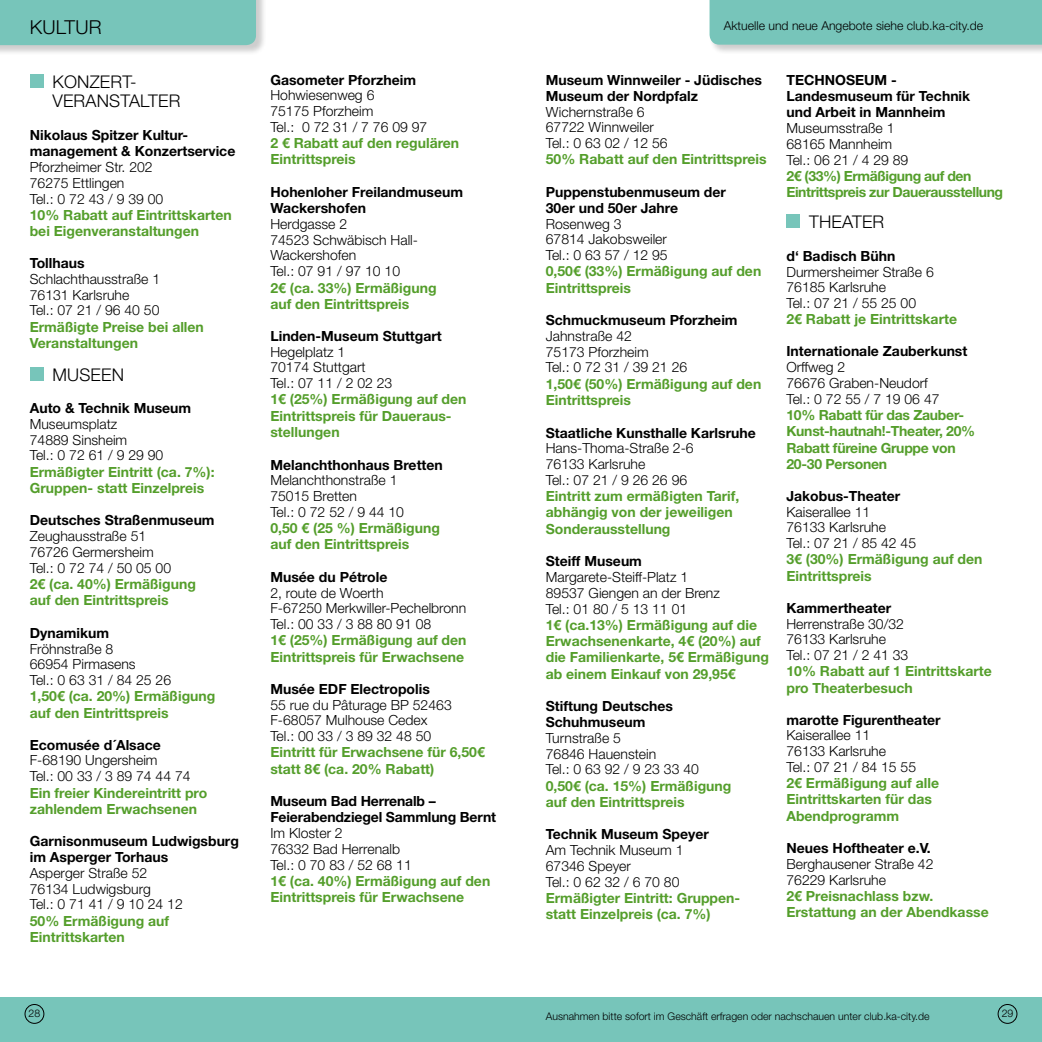
<style>
.page{position:relative;width:1042px;height:1042px;background:#fff}
.page>*{position:absolute;margin:0;border:0;box-sizing:border-box;transform-origin:0 0}
.t1{font:300 19.25px "Helvetica Neue LT Std";letter-spacing:.01em;color:#000}
.t2{font:300 17.5px/19.2px "Helvetica Neue LT Std";letter-spacing:.01em;color:#000}
.t3{font:300 14px/15.8px "Helvetica Neue LT Std";color:#000}
.t4{font:700 14px/16.3px "Helvetica Neue LT Std";color:#549e2b}
.t5{font:700 14px/16.3px "Helvetica Neue LT Std";color:#000}
.t6{font:700 14px/16.3px "Helvetica Neue LT Std";letter-spacing:-.02em;color:#549e2b}
.t7{font:700 14px/16.3px "Helvetica Neue LT Std";letter-spacing:-.03em;color:#549e2b}
.t8{font:300 12.25px "Helvetica Neue LT Std";color:#000}
.t9{font:300 10.5px "Helvetica Neue LT Std";color:#000}
</style>
<div class="page">
<div style="left:0;top:997px;width:521px;height:45px;background:#77c5ba"></div>
<div style="left:521px;top:998px;width:521px;height:44px;background:#77c5ba"></div>
<div style="left:709px;top:0;width:333px;height:55px;background:#000;opacity:.2"></div>
<div style="left:709px;top:0;width:333px;height:45px;background:#77c5ba"></div>
<div style="left:25px;top:1004px;width:19px;height:19px;border:1px solid #000;border-radius:50%"></div>
<div style="left:998px;top:1004px;width:19px;height:19px;border:1px solid #000;border-radius:50%"></div>
<div style="left:30px;top:74px;width:14px;height:14px;background:#77c5ba"></div>
<div style="left:30px;top:367px;width:14px;height:13px;background:#77c5ba"></div>
<div style="left:786px;top:215px;width:14px;height:13px;background:#77c5ba"></div>
<div style="left:0;top:0;width:266px;height:55px;background:#000;opacity:.2"></div>
<div style="left:0;top:0;width:256px;height:45px;background:#77c5ba"></div>
<h1 class="t1" style="left:30px;top:15px;width:73px">KULTUR</h1>
<p class="t8" style="left:724px;top:18px;width:261px">Aktuelle und neue Angebote siehe club.ka-city.de</p>
<p class="t2" style="left:53px;top:72px;width:129px">KONZERT-<br>VERANSTALTER</p>
<p class="t5" style="left:30px;top:127px;width:207px">Nikolaus Spitzer Kultur&shy;management &amp; Konzertservice</p>
<p class="t3" style="left:30px;top:159px;width:135px">Pforzheimer Str. 202<br>76275 Ettlingen<br>Tel.: 0 72 43 / 9 39 00</p>
<p class="t4" style="left:30px;top:206px;width:203px">10% Rabatt auf Eintrittskarten bei Eigenveranstaltungen</p>
<p class="t5" style="left:30px;top:255px;width:56px">Tollhaus</p>
<p class="t3" style="left:30px;top:271px;width:132px">Schlachthausstraße 1<br>76131 Karlsruhe<br>Tel.: 07 21 / 96 40 50</p>
<p class="t4" style="left:30px;top:318px;width:176px">Ermäßigte Preise bei allen<br>Veranstaltungen</p>
<p class="t2" style="left:53px;top:364px;width:73px">MUSEEN</p>
<p class="t5" style="left:30px;top:400px;width:163px">Auto &amp; Technik Museum</p>
<p class="t3" style="left:30px;top:416px;width:135px">Museumsplatz<br>74889 Sinsheim<br>Tel.: 0 72 61 / 9 29 90</p>
<p class="t4" style="left:30px;top:463px;width:186px">Ermäßigter Eintritt (ca. 7%):<br>Gruppen- statt Einzelpreis</p>
<p class="t5" style="left:30px;top:512px;width:186px">Deutsches Straßenmuseum</p>
<p class="t3" style="left:30px;top:528px;width:143px">Zeughausstraße 51<br>76726 Germersheim<br>Tel.: 0 72 74 / 50 05 00</p>
<p class="t4" style="left:30px;top:575px;width:168px">2€ (ca. 40%) Ermäßigung auf den Eintrittspreis</p>
<p class="t5" style="left:30px;top:624px;width:81px">Dynamikum</p>
<p class="t3" style="left:30px;top:640px;width:143px">Fröhnstraße 8<br>66954 Pirmasens<br>Tel.: 0 63 31 / 84 25 26</p>
<p class="t4" style="left:30px;top:688px;width:187px">1,50€ (ca. 20%) Ermäßigung auf den Eintrittspreis</p>
<p class="t5" style="left:30px;top:736px;width:133px">Ecomusée d´Alsace</p>
<p class="t3" style="left:30px;top:752px;width:162px">F-68190 Ungersheim<br>Tel.: 00 33 / 3 89 74 44 74</p>
<p class="t4" style="left:30px;top:784px;width:179px">Ein freier Kindereintritt pro zahlendem Erwachsenen</p>
<p class="t5" style="left:30px;top:832px;width:211px">Garnisonmuseum Ludwigsburg im Asperger Torhaus</p>
<p class="t3" style="left:30px;top:865px;width:155px">Asperger Straße 52<br>76134 Ludwigsburg<br>Tel.: 0 71 41 / 9 10 24 12</p>
<p class="t4" style="left:30px;top:912px;width:141px">50% Ermäßigung auf<br>Eintrittskarten</p>
<p class="t5" style="left:270px;top:71px;width:147px">Gasometer Pforzheim</p>
<p class="t3" style="left:270px;top:87px;width:158px">Hohwiesenweg 6<br>75175 Pforzheim<br>Tel.: 0 72 31 / 7 76 09 97</p>
<p class="t4" style="left:270px;top:135px;width:190px">2 € Rabatt auf den regulären<br>Eintrittspreis</p>
<p class="t5" style="left:270px;top:183px;width:194px">Hohenloher Freilandmuseum<br>Wackershofen</p>
<p class="t3" style="left:270px;top:216px;width:149px">Herdgasse 2<br>74523 Schwäbisch Hall-<br>Wackershofen<br>Tel.: 07 91 / 97 10 10</p>
<p class="t4" style="left:270px;top:279px;width:168px">2€ (ca. 33%) Ermäßigung auf den Eintrittspreis</p>
<p class="t5" style="left:270px;top:327px;width:173px">Linden-Museum Stuttgart</p>
<p class="t3" style="left:270px;top:343px;width:123px">Hegelplatz 1<br>70174 Stuttgart<br>Tel.: 07 11 / 2 02 23</p>
<p class="t4" style="left:270px;top:391px;width:198px">1€ (25%) Ermäßigung auf den<br>Eintrittspreis für Daueraus&shy;stellungen</p>
<p class="t5" style="left:270px;top:456px;width:174px">Melanchthonhaus Bretten</p>
<p class="t3" style="left:270px;top:472px;width:135px">Melanchthonstraße 1<br>75015 Bretten<br>Tel.: 0 72 52 / 9 44 10</p>
<p class="t4" style="left:270px;top:519px;width:171px">0,50 € (25 %) Ermäßigung auf den Eintrittspreis</p>
<p class="t5" style="left:270px;top:568px;width:118px">Musée du Pétrole</p>
<p class="t3" style="left:270px;top:584px;width:197px">2, route de Woerth<br>F-67250 Merkwiller-Pechelbronn<br>Tel.: 00 33 / 3 88 80 91 08</p>
<p class="t4" style="left:270px;top:632px;width:198px">1€ (25%) Ermäßigung auf den<br>Eintrittspreis für Erwachsene</p>
<p class="t5" style="left:270px;top:680px;width:161px">Musée EDF Electropolis</p>
<p class="t3" style="left:270px;top:696px;width:183px">55 rue du Pâturage BP 52463<br>F-68057 Mulhouse Cedex<br>Tel.: 00 33 / 3 89 32 48 50</p>
<p class="t4" style="left:270px;top:744px;width:216px">Eintritt für Erwachsene für 6,50€ statt 8€ (ca. 20% Rabatt)</p>
<p class="t5" style="left:270px;top:793px;width:227px">Museum Bad Herrenalb –<br>Feierabendziegel Sammlung Bernt</p>
<p class="t3" style="left:270px;top:825px;width:143px">Im Kloster 2<br>76332 Bad Herrenalb<br>Tel.: 0 70 83 / 52 68 11</p>
<p class="t4" style="left:270px;top:872px;width:221px">1€ (ca. 40%) Ermäßigung auf den<br>Eintrittspreis für Erwachsene</p>
<p class="t5" style="left:546px;top:71px;width:218px">Museum Winnweiler - Jüdisches<br>Museum der Nordpfalz</p>
<p class="t3" style="left:546px;top:104px;width:123px">Wichernstraße 6<br>67722 Winnweiler<br>Tel.: 0 63 02 / 12 56</p>
<p class="t4" style="left:546px;top:151px;width:222px">50% Rabatt auf den Eintrittspreis</p>
<p class="t5" style="left:546px;top:183px;width:182px">Puppenstubenmuseum der<br>30er und 50er Jahre</p>
<p class="t3" style="left:546px;top:215px;width:123px">Rosenweg 3<br>67814 Jakobsweiler<br>Tel.: 0 63 57 / 12 95</p>
<p class="t4" style="left:546px;top:263px;width:217px">0,50€ (33%) Ermäßigung auf den<br>Eintrittspreis</p>
<p class="t5" style="left:546px;top:312px;width:193px">Schmuckmuseum Pforzheim</p>
<p class="t3" style="left:546px;top:328px;width:143px">Jahnstraße 42<br>75173 Pforzheim<br>Tel.: 0 72 31 / 39 21 26</p>
<p class="t4" style="left:546px;top:375px;width:217px">1,50€ (50%) Ermäßigung auf den<br>Eintrittspreis</p>
<p class="t5" style="left:546px;top:424px;width:211px">Staatliche Kunsthalle Karlsruhe</p>
<p class="t3" style="left:546px;top:440px;width:149px">Hans-Thoma-Straße 2-6<br>76133 Karlsruhe<br>Tel.: 07 21 / 9 26 26 96</p>
<p class="t4" style="left:546px;top:488px;width:195px">Eintritt zum ermäßigten Tarif, abhängig von der jeweiligen<br>Sonderausstellung</p>
<p class="t5" style="left:546px;top:553px;width:98px">Steiff Museum</p>
<p class="t3" style="left:546px;top:569px;width:176px">Margarete-Steiff-Platz 1<br>89537 Giengen an der Brenz<br>Tel.: 01 80 / 5 13 11 01</p>
<p class="t4" style="left:546px;top:616px;width:225px">1€ (ca.13%) Ermäßigung auf die<br>Erwachsenenkarte, 4€ (20%) auf die Familienkarte, 5€ Ermäßigung ab einem Einkauf von 29,95€</p>
<p class="t5" style="left:546px;top:697px;width:129px">Stiftung Deutsches<br>Schuhmuseum</p>
<p class="t3" style="left:546px;top:729px;width:155px">Turnstraße 5<br>76846 Hauenstein<br>Tel.: 0 63 92 / 9 23 33 40</p>
<p class="t4" style="left:546px;top:777px;width:187px">0,50€ (ca. 15%) Ermäßigung auf den Eintrittspreis</p>
<p class="t5" style="left:546px;top:826px;width:165px">Technik Museum Speyer</p>
<p class="t3" style="left:546px;top:842px;width:139px">Am Technik Museum 1<br>67346 Speyer<br>Tel.: 0 62 32 / 6 70 80</p>
<p class="t4" style="left:546px;top:889px;width:196px">Ermäßigter Eintritt: Gruppen&shy;statt Einzelpreis (ca. 7%)</p>
<p class="t5" style="left:786px;top:71px;width:185px">TECHNOSEUM -<br>Landesmuseum für Technik und Arbeit in Mannheim</p>
<p class="t3" style="left:786px;top:120px;width:123px">Museumsstraße 1<br>68165 Mannheim<br>Tel.: 06 21 / 4 29 89</p>
<p class="t7" style="left:786px;top:167px;width:218px">2€ (33%) Ermäßigung auf den<br>Eintrittspreis zur Dauerausstellung</p>
<p class="t2" style="left:809px;top:212px;width:77px">THEATER</p>
<p class="t5" style="left:786px;top:247px;width:110px">d‘ Badisch Bühn</p>
<p class="t3" style="left:786px;top:263px;width:149px">Durmersheimer Straße 6<br>76185 Karlsruhe<br>Tel.: 07 21 / 55 25 00</p>
<p class="t4" style="left:786px;top:311px;width:172px">2€ Rabatt je Eintrittskarte</p>
<p class="t5" style="left:786px;top:343px;width:182px">Internationale Zauberkunst</p>
<p class="t3" style="left:786px;top:359px;width:155px">Orffweg 2<br>76676 Graben-Neudorf<br>Tel.: 0 72 55 / 7 19 06 47</p>
<p class="t6" style="left:786px;top:406px;width:190px">10% Rabatt für das Zauber-<br>Kunst-hautnah!-Theater, 20%<br>Rabatt füreine Gruppe von<br>20-30 Personen</p>
<p class="t5" style="left:786px;top:487px;width:115px">Jakobus-Theater</p>
<p class="t3" style="left:786px;top:503px;width:131px">Kaiserallee 11<br>76133 Karlsruhe<br>Tel.: 07 21 / 85 42 45</p>
<p class="t4" style="left:786px;top:551px;width:198px">3€ (30%) Ermäßigung auf den<br>Eintrittspreis</p>
<p class="t5" style="left:786px;top:599px;width:106px">Kammertheater</p>
<p class="t3" style="left:786px;top:615px;width:123px">Herrenstraße 30/32<br>76133 Karlsruhe<br>Tel.: 07 21 / 2 41 33</p>
<p class="t4" style="left:786px;top:663px;width:207px">10% Rabatt auf 1 Eintrittskarte pro Theaterbesuch</p>
<p class="t5" style="left:786px;top:711px;width:156px">marotte Figurentheater</p>
<p class="t3" style="left:786px;top:727px;width:131px">Kaiserallee 11<br>76133 Karlsruhe<br>Tel.: 07 21 / 84 15 55</p>
<p class="t4" style="left:786px;top:775px;width:154px">2€ Ermäßigung auf alle<br>Eintrittskarten für das<br>Abendprogramm</p>
<p class="t5" style="left:786px;top:840px;width:146px">Neues Hoftheater e.V.</p>
<p class="t3" style="left:786px;top:856px;width:149px">Berghausener Straße 42<br>76229 Karlsruhe</p>
<p class="t4" style="left:786px;top:887px;width:204px">2€ Preisnachlass bzw.<br>Erstattung an der Abendkasse</p>
<p class="t9" style="left:29px;top:1007px;width:13px">28</p>
<p class="t9" style="left:1001px;top:1007px;width:13px">29</p>
<p class="t9" style="left:546px;top:1009px;width:385px">Ausnahmen bitte sofort im Geschäft erfragen oder nachschauen unter club.ka-city.de</p>
</div>
